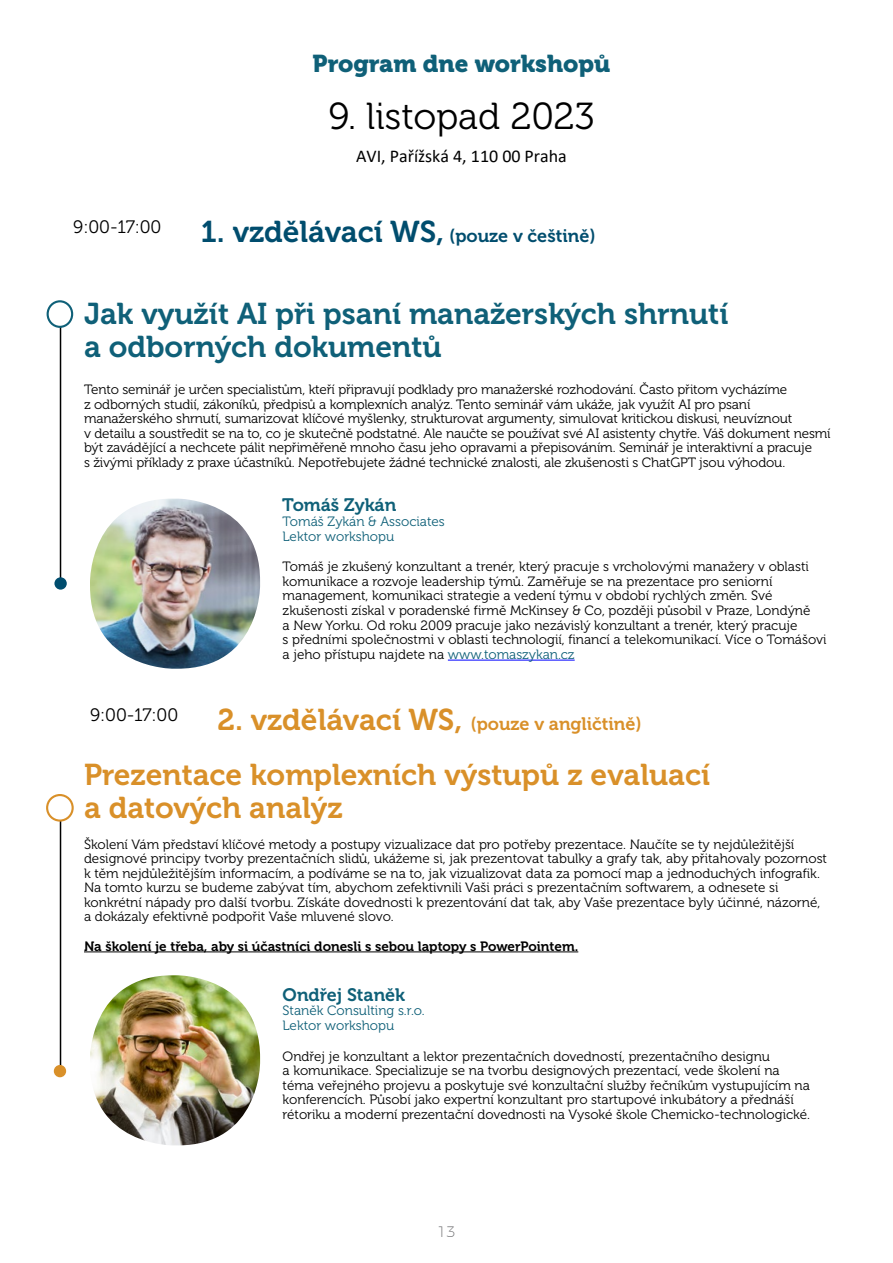
<style>
.page{position:relative;width:893px;height:1263px;background:#fff}
.page>*{position:absolute;margin:0;border:0;box-sizing:border-box;transform-origin:0 0}
.t1{font:37.5px "Museo 300";color:#000}
.t2{font:30px/32.4px "Museo 700";color:#0f6078}
.t3{font:30px/32.4px "Museo 700";color:#d99029}
.t4{font:30px "Museo 700";color:#004d6e}
.t5{font:24.15px "Museo 900";color:#0f6078}
.t6{font:18px "Museo 700";color:#d99029}
.t7{font:18px "Calibri";color:#000}
.t8{font:18px "Museo 700";color:#0f6078}
.t9{font:18px "Museo 300";color:#000}
.t10{font:200 15px "Montserrat";color:#5d5d60}
.t11{font:13.5px/14.5px "Museo 300";color:#000}
.t12{font:13.5px/14.5px "Museo 300";color:#0f6078}
.t13{font:13.5px "Museo 700";color:#000}
.s1{font-size:18px}
.s2{color:#0f6078}
.s3{font-size:30px}
</style>
<div class="page">
<hr style="left:60px;top:308px;width:1px;height:270px;background:#000">
<hr style="left:60px;top:814px;width:1px;height:260px;background:#000">
<hr style="left:84px;top:951px;width:494px;height:1px;background:#000">
<hr style="left:448px;top:660px;width:127px;height:1px;background:#00f">
<img style="left:90px;top:975px;width:170px;height:170px">
<img style="left:90px;top:499px;width:170px;height:170px">
<svg style="left:54px;top:577px;width:13px;height:13px"></svg>
<div style="left:54px;top:1065px;width:12px;height:12px;background:#d99029;border-radius:50%"></div>
<div style="left:48px;top:301px;width:24px;height:26px;background:#fff;border-radius:50%"></div>
<div style="left:47px;top:300px;width:26px;height:28px;border:2px solid #0f6078;border-radius:50%"></div>
<div style="left:47px;top:795px;width:26px;height:25px;background:#fff;border-radius:50%"></div>
<div style="left:46px;top:794px;width:28px;height:28px;border:2px solid #d99029;border-radius:50%"></div>
<h3 class="t5" style="left:313px;top:50px;width:299px">Program dne workshopů</h3>
<h1 class="t1" style="left:328px;top:95px;width:267px">9. listopad 2023</h1>
<h3 class="t7" style="left:356px;top:144px;width:212px">AVI, Pařížská 4, 110 00 Praha</h3>
<h3 class="t9" style="left:73px;top:217px;width:90px">9:00-17:00</h3>
<h2 class="t4" style="left:201px;top:215px;width:396px">1. vzdělávací WS, <span class="s1">(pouze v češtině)</span></h2>
<h2 class="t2" style="left:84px;top:298px;width:646px">Jak využít AI při psaní manažerských shrnutí a odborných dokumentů</h2>
<p class="t11" style="left:84px;top:382px;width:748px">Tento seminář je určen specialistům, kteří připravují podklady pro manažerské rozhodování. Často přitom vycházíme<br>z odborných studií, zákoníků, předpisů a komplexních analýz. Tento seminář vám ukáže, jak využít AI pro psaní manažerského shrnutí, sumarizovat klíčové myšlenky, strukturovat argumenty, simulovat kritickou diskusi, neuvíznout<br>v detailu a soustředit se na to, co je skutečně podstatné. Ale naučte se používat své AI asistenty chytře. Váš dokument nesmí být zavádějící a nechcete pálit nepřiměřeně mnoho času jeho opravami a přepisováním. Seminář je interaktivní a pracuje<br>s živými příklady z praxe účastníků. Nepotřebujete žádné technické znalosti, ale zkušenosti s ChatGPT jsou výhodou.</p>
<h3 class="t8" style="left:282px;top:495px;width:115px">Tomáš Zykán</h3>
<p class="t12" style="left:283px;top:514px;width:164px">Tomáš Zykán &amp; Associates<br>Lektor workshopu</p>
<p class="t11" style="left:283px;top:560px;width:545px">Tomáš je zkušený konzultant a trenér, který pracuje s vrcholovými manažery v oblasti komunikace a rozvoje leadership týmů. Zaměřuje se na prezentace pro seniorní management, komunikaci strategie a vedení týmu v období rychlých změn. Své zkušenosti získal v poradenské firmě McKinsey &amp; Co, později působil v Praze, Londýně<br>a New Yorku. Od roku 2009 pracuje jako nezávislý konzultant a trenér, který pracuje<br>s předními společnostmi v oblasti technologií, financí a telekomunikací. Více o Tomášovi a jeho přístupu najdete na <span class="s2">www.tomaszykan.cz</span></p>
<h3 class="t9" style="left:90px;top:705px;width:90px">9:00-17:00</h3>
<h3 class="t6" style="left:218px;top:714px;width:426px"><span class="s3">2. vzdělávací WS,</span> (pouze v angličtině)</h3>
<h2 class="t3" style="left:84px;top:759px;width:628px">Prezentace komplexních výstupů z evaluací a datových analýz</h2>
<p class="t11" style="left:84px;top:837px;width:745px">Školení Vám představí klíčové metody a postupy vizualizace dat pro potřeby prezentace. Naučíte se ty nejdůležitější designové principy tvorby prezentačních slidů, ukážeme si, jak prezentovat tabulky a grafy tak, aby přitahovaly pozornost k těm nejdůležitějším informacím, a podíváme se na to, jak vizualizovat data za pomocí map a jednoduchých infografik.<br>Na tomto kurzu se budeme zabývat tím, abychom zefektivnili Vaši práci s prezentačním softwarem, a odnesete si konkrétní nápady pro další tvorbu. Získáte dovednosti k prezentování dat tak, aby Vaše prezentace byly účinné, názorné, a dokázaly efektivně podpořit Vaše mluvené slovo.</p>
<p class="t13" style="left:84px;top:938px;width:496px">Na školení je třeba, aby si účastníci donesli s sebou laptopy s PowerPointem.</p>
<h3 class="t8" style="left:283px;top:984px;width:124px">Ondřej Staněk</h3>
<p class="t12" style="left:283px;top:1004px;width:144px">Staněk Consulting s.r.o.<br>Lektor workshopu</p>
<p class="t11" style="left:283px;top:1049px;width:529px">Ondřej je konzultant a lektor prezentačních dovedností, prezentačního designu<br>a komunikace. Specializuje se na tvorbu designových prezentací, vede školení na téma veřejného projevu a poskytuje své konzultační služby řečníkům vystupujícím na konferencích. Působí jako expertní konzultant pro startupové inkubátory a přednáší rétoriku a moderní prezentační dovednosti na Vysoké škole Chemicko-technologické.</p>
<p class="t10" style="left:437px;top:1220px;width:20px">13</p>
</div>
